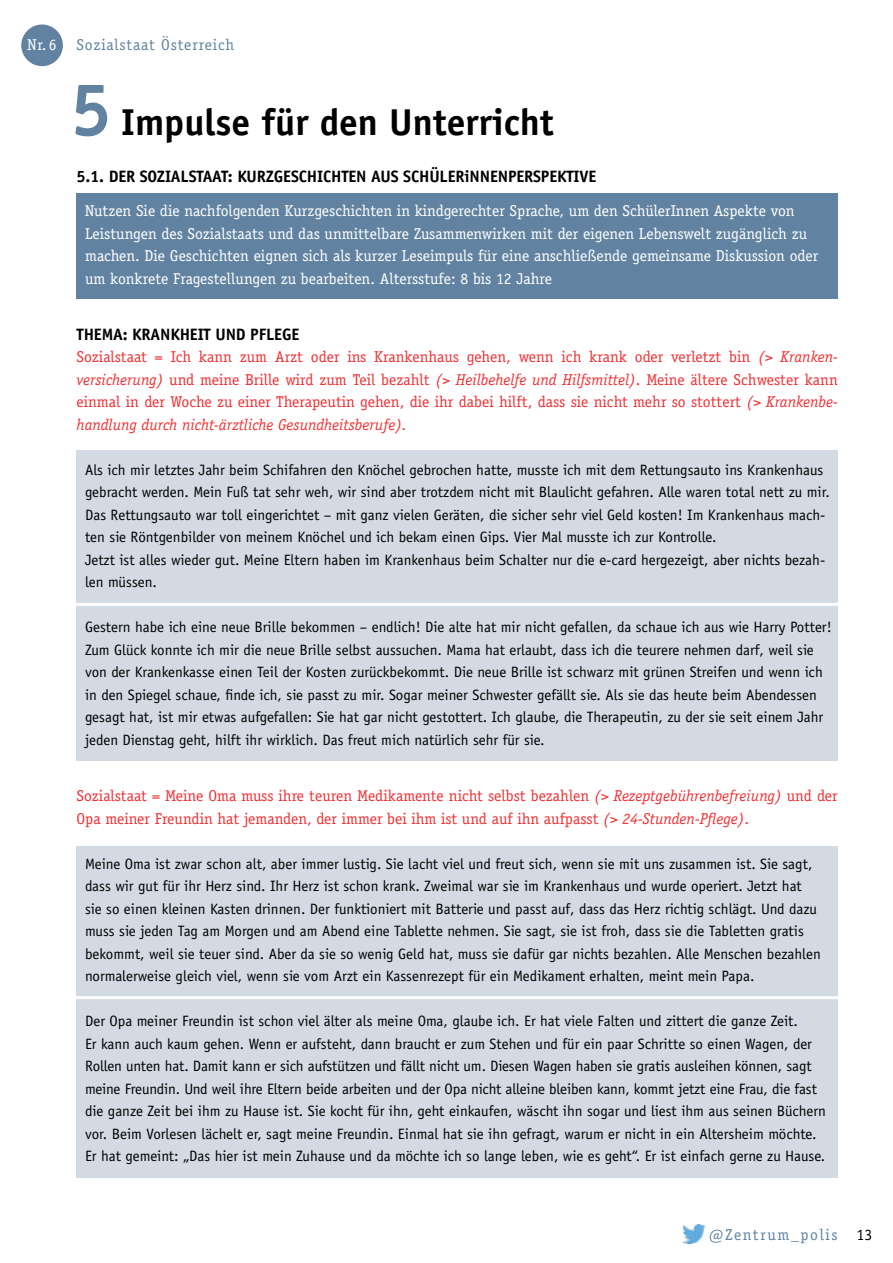
<style>
.page{position:relative;width:893px;height:1263px;background:#fff}
.page>*{position:absolute;margin:0;border:0;box-sizing:border-box;transform-origin:0 0}
.t1{font:700 37.5px "Officina Sans Std";color:#000}
.t2{font:700 16.5px "Officina Sans Std";letter-spacing:-.01em;color:#000}
.t3{font:15.75px/22.5px "Officina Serif Std";color:#ee3235;text-align:justify}
.t4{font:15.75px/22.5px "Officina Serif Std";color:#fff}
.t5{font:15.75px "Officina Serif Std";letter-spacing:.05em;color:#6183a1}
.t6{font:15.75px "Officina Serif Std";letter-spacing:.1em;color:#6183a1}
.t7{font:15.75px "Officina Serif Std";color:#000}
.t8{font:15px/22.5px "Officina Sans Std";color:#000}
.s1{font-size:75px;color:#6183a1}
.s2{font-style:italic}
</style>
<div class="page">
<div style="left:22px;top:25px;width:40px;height:40px;background:#6183a1;border-radius:50%"></div>
<div style="left:21px;top:25px;width:42px;height:41px;border:2px solid #6183a1;border-radius:50%"></div>
<img style="left:682px;top:1224px;width:24px;height:19px">
<div style="left:77px;top:193px;width:761px;height:106px;background:#6183a1"></div>
<div style="left:77px;top:450px;width:761px;height:311px;background:#d3dae3"></div>
<div style="left:77px;top:846px;width:761px;height:332px;background:#d3dae3"></div>
<hr style="left:72px;top:603px;width:777px;height:3px;background:#fff">
<hr style="left:69px;top:996px;width:776px;height:3px;background:#fff">
<p class="t4" style="left:28px;top:33px;width:31px">Nr. 6</p>
<p class="t5" style="left:77px;top:35px;width:159px">Sozialstaat Österreich</p>
<h1 class="t1" style="left:70px;top:99px;width:485px"><span class="s1">5</span> IMPULSE FÜR DEN UNTERRICHT</h1>
<p class="t2" style="left:77px;top:166px;width:521px">5.1. DER SOZIALSTAAT: KURZGESCHICHTEN AUS SCHÜLERINNENPERSPEKTIVE</p>
<p class="t4" style="left:85px;top:199px;width:735px">Nutzen Sie die nachfolgenden Kurzgeschichten in kindgerechter Sprache, um den SchülerInnen Aspekte von Leistungen des Sozialstaats und das unmittelbare Zusammenwirken mit der eigenen Lebenswelt zugänglich zu machen. Die Geschichten eignen sich als kurzer Leseimpuls für eine anschließende gemeinsame Diskussion oder um konkrete Fragestellungen zu bearbeiten. Altersstufe: 8 bis 12 Jahre</p>
<p class="t2" style="left:77px;top:324px;width:112px">THEMA: KRAN KHEIT</p>
<p class="t2" style="left:215px;top:324px;width:60px">UN D PFLEGE</p>
<p class="t3" style="left:77px;top:346px;width:763px">Sozialstaat = Ich kann zum Arzt oder ins Krankenhaus gehen, wenn ich krank oder verletzt bin <span class="s2">(&gt; Kranken&shy;versicherung)</span> und meine Brille wird zum Teil bezahlt <span class="s2">(&gt; Heilbehelfe und Hilfsmittel)</span>. Meine ältere Schwester kann einmal in der Woche zu einer Therapeutin gehen, die ihr dabei hilft, dass sie nicht mehr so stottert <span class="s2">(&gt; Krankenbe&shy;handlung durch nicht-ärztliche Gesundheitsberufe).</span></p>
<p class="t8" style="left:85px;top:458px;width:746px">Als ich mir letztes Jahr beim Schifahren den Knöchel gebrochen hatte, musste ich mit dem Rettungsauto ins Krankenhaus gebracht werden. Mein Fuß tat sehr weh, wir sind aber trotzdem nicht mit Blaulicht gefahren. Alle waren total nett zu mir.<br>Das Rettungsauto war toll eingerichtet – mit ganz vielen Geräten, die sicher sehr viel Geld kosten! Im Krankenhaus mach&shy;ten sie Röntgenbilder von meinem Knöchel und ich bekam einen Gips. Vier Mal musste ich zur Kontrolle.<br>Jetzt ist alles wieder gut. Meine Eltern haben im Krankenhaus beim Schalter nur die e-card hergezeigt, aber nichts bezah&shy;len müssen.</p>
<p class="t8" style="left:85px;top:616px;width:748px">Gestern habe ich eine neue Brille bekommen – endlich! Die alte hat mir nicht gefallen, da schaue ich aus wie Harry Potter!<br>Zum Glück konnte ich mir die neue Brille selbst aussuchen. Mama hat erlaubt, dass ich die teurere nehmen darf, weil sie von der Krankenkasse einen Teil der Kosten zurückbekommt. Die neue Brille ist schwarz mit grünen Streifen und wenn ich in den Spiegel schaue, finde ich, sie passt zu mir. Sogar meiner Schwester gefällt sie. Als sie das heute beim Abendessen gesagt hat, ist mir etwas aufgefallen: Sie hat gar nicht gestottert. Ich glaube, die Therapeutin, zu der sie seit einem Jahr jeden Dienstag geht, hilft ihr wirklich. Das freut mich natürlich sehr für sie.</p>
<p class="t3" style="left:77px;top:784px;width:763px">Sozialstaat = Meine Oma muss ihre teuren Medikamente nicht selbst bezahlen <span class="s2">(&gt; Rezeptgebührenbefreiung)</span> und der<br>Opa meiner Freundin hat jemanden, der immer bei ihm ist und auf ihn aufpasst <span class="s2">(&gt; 24-Stunden-Pflege)</span>.</p>
<p class="t8" style="left:85px;top:852px;width:737px">Meine Oma ist zwar schon alt, aber immer lustig. Sie lacht viel und freut sich, wenn sie mit uns zusammen ist. Sie sagt, dass wir gut für ihr Herz sind. Ihr Herz ist schon krank. Zweimal war sie im Krankenhaus und wurde operiert. Jetzt hat sie so einen kleinen Kasten drinnen. Der funktioniert mit Batterie und passt auf, dass das Herz richtig schlägt. Und dazu muss sie jeden Tag am Morgen und am Abend eine Tablette nehmen. Sie sagt, sie ist froh, dass sie die Tabletten gratis bekommt, weil sie teuer sind. Aber da sie so wenig Geld hat, muss sie dafür gar nichts bezahlen. Alle Menschen bezahlen normalerweise gleich viel, wenn sie vom Arzt ein Kassenrezept für ein Medikament erhalten, meint mein Papa.</p>
<p class="t8" style="left:85px;top:1010px;width:742px">Der Opa meiner Freundin ist schon viel älter als meine Oma, glaube ich. Er hat viele Falten und zittert die ganze Zeit.<br>Er kann auch kaum gehen. Wenn er aufsteht, dann braucht er zum Stehen und für ein paar Schritte so einen Wagen, der Rollen unten hat. Damit kann er sich aufstützen und fällt nicht um. Diesen Wagen haben sie gratis ausleihen können, sagt meine Freundin. Und weil ihre Eltern beide arbeiten und der Opa nicht alleine bleiben kann, kommt jetzt eine Frau, die fast die ganze Zeit bei ihm zu Hause ist. Sie kocht für ihn, geht einkaufen, wäscht ihn sogar und liest ihm aus seinen Büchern vor. Beim Vorlesen lächelt er, sagt meine Freundin. Einmal hat sie ihn gefragt, warum er nicht in ein Altersheim möchte.<br>Er hat gemeint: „Das hier ist mein Zuhause und da möchte ich so lange leben, wie es geht“. Er ist einfach gerne zu Hause.</p>
<p class="t6" style="left:709px;top:1225px;width:130px">@Zentrum_polis</p>
<p class="t7" style="left:857px;top:1225px;width:17px">13</p>
</div>
